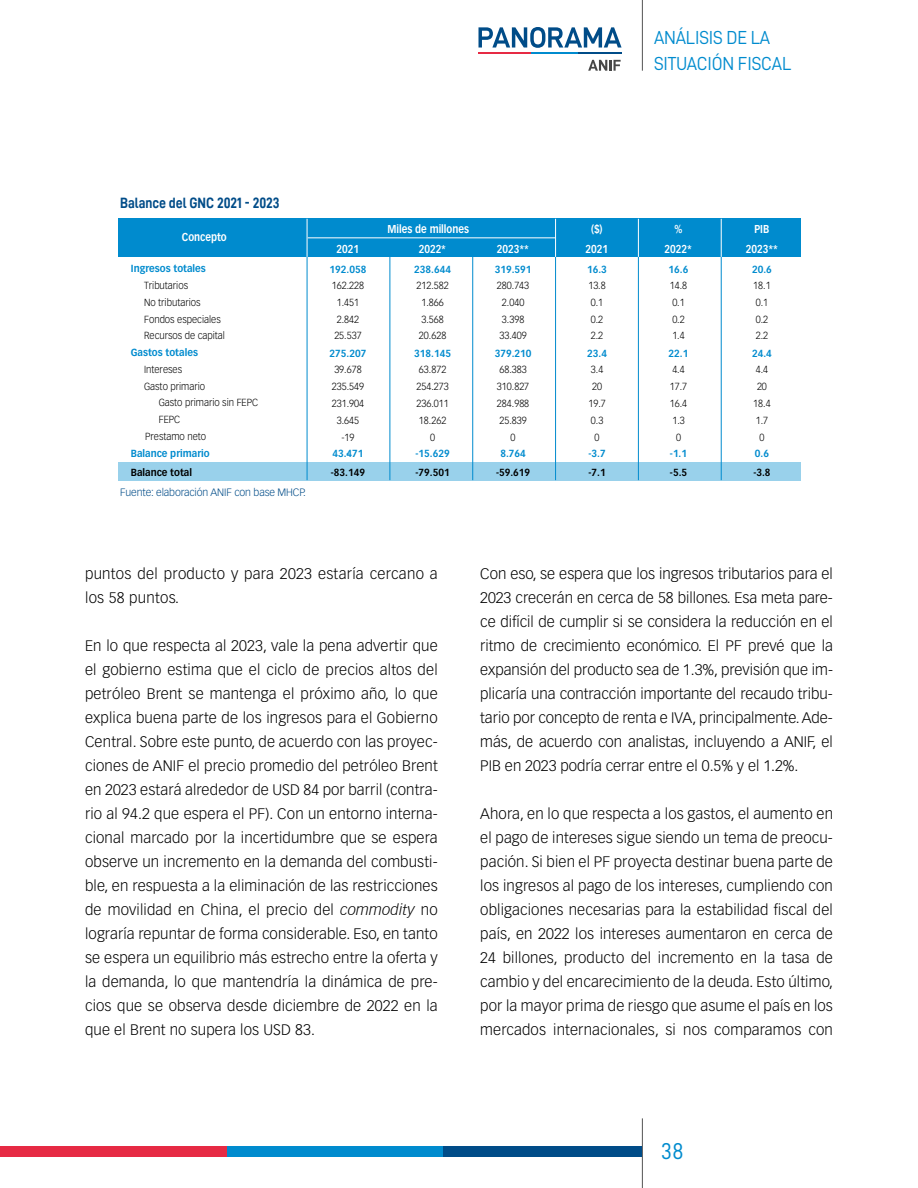
<style>
.page{position:relative;width:918px;height:1188px;background:#fff}
.page>*{position:absolute;margin:0;border:0;box-sizing:border-box;transform-origin:0 0}
.t1{font:22.95px "D DIN";color:#008bce}
.t2{font:18.9px/25.2px "D DIN";letter-spacing:-.01em;color:#008bce;scale:.94 1}
.t3{font:300 15px/24px "Vectora LH";letter-spacing:.01em;color:#000;text-align:justify}
.t4{font:15px "D DIN Bold";letter-spacing:-.005em;color:#004c88;scale:.9 1}
.t5{font:700 11.25px "Vectora LH";color:#fff;scale:.85 1}
.t6{font:300 10.5px "Vectora LH";letter-spacing:-.01em;color:#004c88}
.t7{font:300 10.2px/16.8px "Vectora LH";color:#000;scale:.94 1}
.t8{font:700 10.2px "Vectora LH";color:#008bce;scale:.94 1}
.t9{font:700 10.2px "Vectora LH";color:#000;scale:.94 1}
.s1{font-family:"Vectora LH46";font-style:italic}
</style>
<div class="page">
<hr style="left:642px;top:1118px;width:1px;height:70px;background:#525252">
<div style="left:226px;top:1146px;width:217px;height:10px;background:#008bce"></div>
<div style="left:443px;top:1146px;width:199px;height:10px;background:#004c88"></div>
<div style="left:0;top:1146px;width:227px;height:10px;background:#e62a44"></div>
<svg style="left:479px;top:27px;width:143px;height:21px"></svg>
<svg style="left:588px;top:60px;width:33px;height:11px"></svg>
<hr style="left:530px;top:52px;width:48px;height:2px;background:#008bce">
<hr style="left:578px;top:52px;width:44px;height:2px;background:#004c88">
<hr style="left:478px;top:52px;width:53px;height:2px;background:#e62a44">
<hr style="left:642px;top:0;width:1px;height:71px;background:#525252">
<div style="left:118px;top:462px;width:682px;height:18px;background:#99d1eb"></div>
<div style="left:118px;top:219px;width:682px;height:38px;background:#008bce"></div>
<hr style="left:307px;top:257px;width:1px;height:223px;background:#008bce">
<hr style="left:390px;top:257px;width:1px;height:223px;background:#008bce">
<hr style="left:472px;top:257px;width:1px;height:223px;background:#008bce">
<hr style="left:555px;top:257px;width:1px;height:223px;background:#008bce">
<hr style="left:638px;top:257px;width:1px;height:223px;background:#008bce">
<hr style="left:721px;top:257px;width:1px;height:223px;background:#008bce">
<hr style="left:307px;top:219px;width:1px;height:38px;background:#fff">
<hr style="left:721px;top:219px;width:1px;height:38px;background:#fff">
<hr style="left:638px;top:219px;width:1px;height:38px;background:#fff">
<hr style="left:555px;top:219px;width:1px;height:38px;background:#fff">
<hr style="left:308px;top:237px;width:248px;height:1px;background:#fff">
<p class="t2" style="left:654px;top:25px;width:148px">ANÁLISIS DE LA<br>SITUACIÓN FISCAL</p>
<p class="t4" style="left:120px;top:195px;width:179px">Balance del GNC 2021 - 2023</p>
<p class="t5" style="left:182px;top:230px;width:54px">Concepto</p>
<p class="t8" style="left:131px;top:263px;width:81px">Ingresos totales</p>
<p class="t7" style="left:144px;top:277px;width:88px">Tributarios<br>No tributarios<br>Fondos especiales<br>Recursos de capital</p>
<p class="t8" style="left:131px;top:346px;width:73px">Gastos totales</p>
<p class="t7" style="left:144px;top:361px;width:42px">Intereses</p>
<p class="t7" style="left:144px;top:378px;width:67px">Gasto primario</p>
<p class="t7" style="left:159px;top:395px;width:107px">Gasto primario sin FEPC</p>
<p class="t7" style="left:159px;top:411px;width:24px">FEPC</p>
<p class="t7" style="left:145px;top:428px;width:67px">Prestamo neto</p>
<p class="t8" style="left:131px;top:447px;width:86px">Balance primario</p>
<p class="t9" style="left:131px;top:466px;width:67px">Balance total</p>
<p class="t6" style="left:120px;top:486px;width:187px">Fuente: elaboración ANIF con base MHCP.</p>
<p class="t5" style="left:388px;top:222px;width:97px">Miles de millones</p>
<p class="t5" style="left:591px;top:222px;width:15px">($)</p>
<p class="t5" style="left:674px;top:222px;width:11px">%</p>
<p class="t5" style="left:754px;top:222px;width:19px">PIB</p>
<p class="t5" style="left:336px;top:242px;width:28px">2021</p>
<p class="t5" style="left:419px;top:242px;width:34px">2022*</p>
<p class="t5" style="left:497px;top:242px;width:39px">2023**</p>
<p class="t5" style="left:586px;top:242px;width:28px">2021</p>
<p class="t5" style="left:665px;top:242px;width:34px">2022*</p>
<p class="t5" style="left:746px;top:242px;width:39px">2023**</p>
<p class="t8" style="left:330px;top:263px;width:41px">192.058</p>
<p class="t8" style="left:414px;top:263px;width:41px">238.644</p>
<p class="t8" style="left:495px;top:263px;width:41px">319.591</p>
<p class="t8" style="left:587px;top:263px;width:23px">16.3</p>
<p class="t8" style="left:669px;top:263px;width:23px">16.6</p>
<p class="t8" style="left:752px;top:263px;width:23px">20.6</p>
<p class="t7" style="left:332px;top:277px;width:36px">162.228</p>
<p class="t7" style="left:416px;top:277px;width:36px">212.582</p>
<p class="t7" style="left:497px;top:277px;width:36px">280.743</p>
<p class="t7" style="left:588px;top:277px;width:20px">13.8</p>
<p class="t7" style="left:670px;top:277px;width:20px">14.8</p>
<p class="t7" style="left:753px;top:277px;width:20px">18.1</p>
<p class="t7" style="left:337px;top:294px;width:25px">1.451</p>
<p class="t7" style="left:421px;top:294px;width:25px">1.866</p>
<p class="t7" style="left:502px;top:294px;width:25px">2.040</p>
<p class="t7" style="left:591px;top:294px;width:15px">0.1</p>
<p class="t7" style="left:672px;top:294px;width:15px">0.1</p>
<p class="t7" style="left:756px;top:294px;width:15px">0.1</p>
<p class="t7" style="left:337px;top:311px;width:25px">2.842</p>
<p class="t7" style="left:421px;top:311px;width:25px">3.568</p>
<p class="t7" style="left:502px;top:311px;width:25px">3.398</p>
<p class="t7" style="left:591px;top:311px;width:15px">0.2</p>
<p class="t7" style="left:672px;top:311px;width:15px">0.2</p>
<p class="t7" style="left:756px;top:311px;width:15px">0.2</p>
<p class="t7" style="left:334px;top:328px;width:31px">25.537</p>
<p class="t7" style="left:419px;top:328px;width:31px">20.628</p>
<p class="t7" style="left:499px;top:328px;width:31px">33.409</p>
<p class="t7" style="left:591px;top:328px;width:15px">2.2</p>
<p class="t7" style="left:672px;top:328px;width:15px">1.4</p>
<p class="t7" style="left:756px;top:328px;width:15px">2.2</p>
<p class="t8" style="left:330px;top:347px;width:41px">275.207</p>
<p class="t8" style="left:414px;top:347px;width:41px">318.145</p>
<p class="t8" style="left:495px;top:347px;width:41px">379.210</p>
<p class="t8" style="left:587px;top:347px;width:23px">23.4</p>
<p class="t8" style="left:669px;top:347px;width:23px">22.1</p>
<p class="t8" style="left:752px;top:347px;width:23px">24.4</p>
<p class="t7" style="left:334px;top:361px;width:31px">39.678</p>
<p class="t7" style="left:419px;top:361px;width:31px">63.872</p>
<p class="t7" style="left:499px;top:361px;width:31px">68.383</p>
<p class="t7" style="left:591px;top:361px;width:15px">3.4</p>
<p class="t7" style="left:672px;top:361px;width:15px">4.4</p>
<p class="t7" style="left:756px;top:361px;width:15px">4.4</p>
<p class="t7" style="left:332px;top:378px;width:36px">235.549</p>
<p class="t7" style="left:416px;top:378px;width:36px">254.273</p>
<p class="t7" style="left:497px;top:378px;width:36px">310.827</p>
<p class="t7" style="left:592px;top:378px;width:12px">20</p>
<p class="t7" style="left:670px;top:378px;width:20px">17.7</p>
<p class="t7" style="left:757px;top:378px;width:12px">20</p>
<p class="t7" style="left:332px;top:395px;width:36px">231.904</p>
<p class="t7" style="left:416px;top:395px;width:36px">236.011</p>
<p class="t7" style="left:497px;top:395px;width:36px">284.988</p>
<p class="t7" style="left:588px;top:395px;width:20px">19.7</p>
<p class="t7" style="left:670px;top:395px;width:20px">16.4</p>
<p class="t7" style="left:753px;top:395px;width:20px">18.4</p>
<p class="t7" style="left:337px;top:412px;width:25px">3.645</p>
<p class="t7" style="left:419px;top:412px;width:31px">18.262</p>
<p class="t7" style="left:499px;top:412px;width:31px">25.839</p>
<p class="t7" style="left:591px;top:412px;width:15px">0.3</p>
<p class="t7" style="left:672px;top:412px;width:15px">1.3</p>
<p class="t7" style="left:756px;top:412px;width:15px">1.7</p>
<p class="t7" style="left:341px;top:429px;width:15px">-19</p>
<p class="t7" style="left:430px;top:429px;width:7px">0</p>
<p class="t7" style="left:511px;top:429px;width:7px">0</p>
<p class="t7" style="left:595px;top:429px;width:7px">0</p>
<p class="t7" style="left:676px;top:429px;width:7px">0</p>
<p class="t7" style="left:760px;top:429px;width:7px">0</p>
<p class="t8" style="left:332px;top:447px;width:35px">43.471</p>
<p class="t8" style="left:347px;top:447px;width:5px">-</p>
<p class="t8" style="left:416px;top:447px;width:38px">-15.629</p>
<p class="t8" style="left:500px;top:447px;width:29px">8.764</p>
<p class="t8" style="left:589px;top:447px;width:20px">-3.7</p>
<p class="t8" style="left:670px;top:447px;width:20px">-1.1</p>
<p class="t8" style="left:755px;top:447px;width:17px">0.6</p>
<p class="t9" style="left:331px;top:466px;width:38px">-83.149</p>
<p class="t9" style="left:416px;top:466px;width:38px">-79.501</p>
<p class="t9" style="left:496px;top:466px;width:38px">-59.619</p>
<p class="t9" style="left:589px;top:466px;width:20px">-7.1</p>
<p class="t9" style="left:670px;top:466px;width:20px">-5.5</p>
<p class="t9" style="left:753px;top:466px;width:20px">-3.8</p>
<p class="t3" style="left:85px;top:562px;width:354px">puntos del producto y para 2023 estaría cercano a los 58 puntos.</p>
<p class="t3" style="left:85px;top:634px;width:354px">En lo que respecta al 2023, vale la pena advertir que el gobierno estima que el ciclo de precios altos del petróleo Brent se mantenga el próximo año, lo que explica buena parte de los ingresos para el Gobierno Central. Sobre este punto, de acuerdo con las proyec&shy;ciones de ANIF el precio promedio del petróleo Brent en 2023 estará alrededor de USD 84 por barril (contra&shy;rio al 94.2 que espera el PF). Con un entorno interna&shy;cional marcado por la incertidumbre que se espera observe un incremento en la demanda del combusti&shy;ble, en respuesta a la eliminación de las restricciones de movilidad en China, el precio del <span class="s1">commodity</span> no lograría repuntar de forma considerable. Eso, en tanto se espera un equilibrio más estrecho entre la oferta y la demanda, lo que mantendría la dinámica de pre&shy;cios que se observa desde diciembre de 2022 en la que el Brent no supera los USD 83.</p>
<p class="t3" style="left:480px;top:562px;width:354px">Con eso, se espera que los ingresos tributarios para el 2023 crecerán en cerca de 58 billones. Esa meta pare&shy;ce difícil de cumplir si se considera la reducción en el ritmo de crecimiento económico. El PF prevé que la expansión del producto sea de 1.3%, previsión que im&shy;plicaría una contracción importante del recaudo tribu&shy;tario por concepto de renta e IVA, principalmente. Ade&shy;más, de acuerdo con analistas, incluyendo a ANIF, el PIB en 2023 podría cerrar entre el 0.5% y el 1.2%.</p>
<p class="t3" style="left:480px;top:802px;width:354px">Ahora, en lo que respecta a los gastos, el aumento en el pago de intereses sigue siendo un tema de preocu&shy;pación. Si bien el PF proyecta destinar buena parte de los ingresos al pago de los intereses, cumpliendo con obligaciones necesarias para la estabilidad fiscal del país, en 2022 los intereses aumentaron en cerca de 24 billones, producto del incremento en la tasa de cambio y del encarecimiento de la deuda. Esto último, por la mayor prima de riesgo que asume el país en los mercados internacionales, si nos comparamos con</p>
<h1 class="t1" style="left:661px;top:1139px;width:25px">38</h1>
</div>
